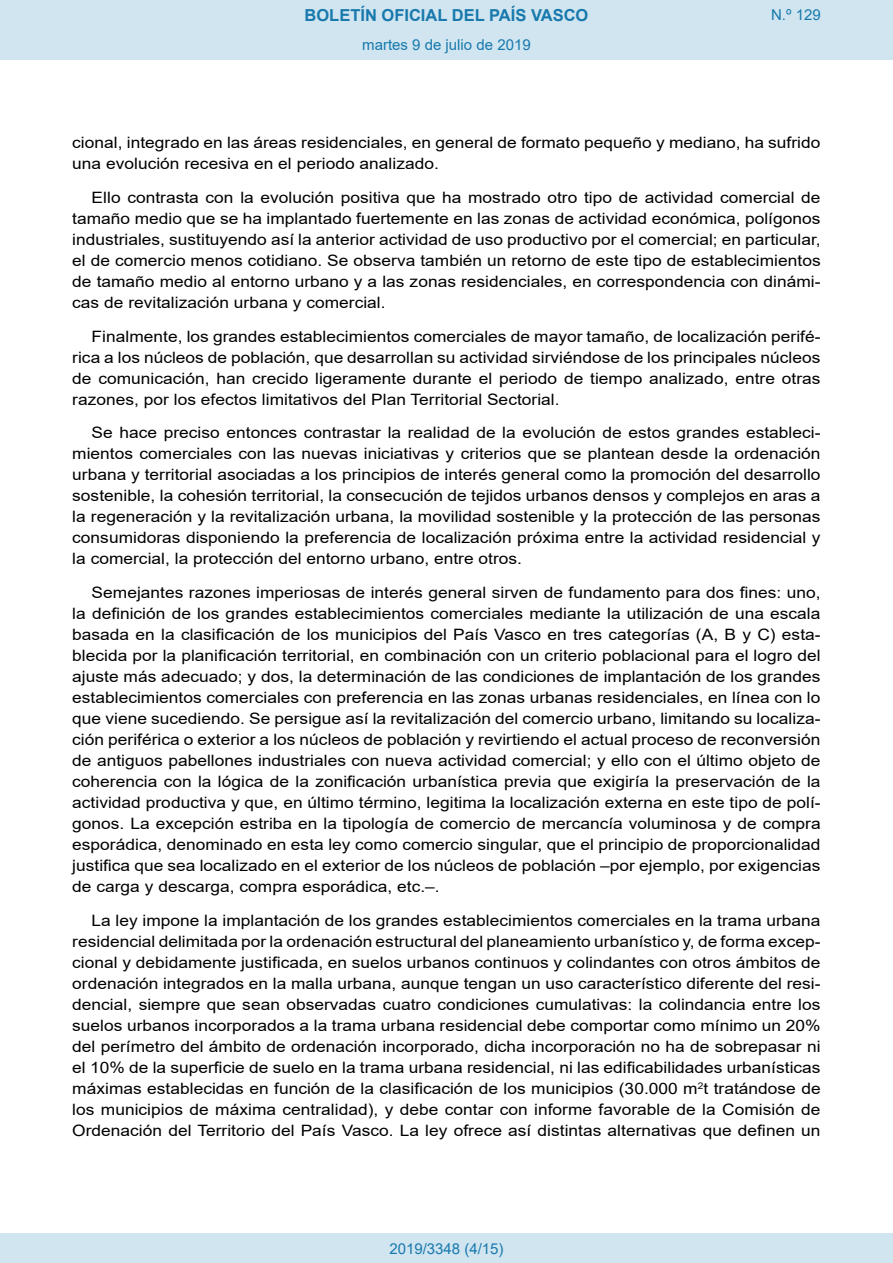
<style>
.page{position:relative;width:893px;height:1263px;background:#fff}
.page>*{position:absolute;margin:0;border:0;box-sizing:border-box;transform-origin:0 0}
.t1{font:700 16.5px "Arial";color:#1879ad}
.BOPVDetalle{font:15.6px/21px "Arial";color:#000;text-align:justify;scale:1.11 1}
.Paginacion_Centro{font:15px "Arial";color:#1879ad}
</style>
<div class="page">
<div style="left:0;top:0;width:893px;height:60px;background:#d0e5f0"></div>
<div style="left:0;top:1233px;width:893px;height:30px;background:#d0e5f0"></div>
<p class="t1" style="left:305px;top:3px;width:285px">BOLETÍN OFICIAL DEL PAÍS VASCO</p>
<p class="Paginacion_Centro" style="left:362px;top:35px;width:170px">martes 9 de julio de 2019</p>
<p class="Paginacion_Centro" style="left:771px;top:5px;width:51px">N.º 129</p>
<p class="BOPVDetalle" style="left:72px;top:132px;width:675px">cional, integrado en las áreas residenciales, en general de formato pequeño y mediano, ha sufrido una evolución recesiva en el periodo analizado.</p>
<p class="BOPVDetalle" style="left:72px;top:187px;width:676px;text-indent:19px">Ello contrasta con la evolución positiva que ha mostrado otro tipo de actividad comercial de tamaño medio que se ha implantado fuertemente en las zonas de actividad económica, polígonos industriales, sustituyendo así la anterior actividad de uso productivo por el comercial; en particular, el de comercio menos cotidiano. Se observa también un retorno de este tipo de establecimientos de tamaño medio al entorno urbano y a las zonas residenciales, en correspondencia con dinámi&shy;cas de revitalización urbana y comercial.</p>
<p class="BOPVDetalle" style="left:72px;top:326px;width:676px;text-indent:19px">Finalmente, los grandes establecimientos comerciales de mayor tamaño, de localización perifé&shy;rica a los núcleos de población, que desarrollan su actividad sirviéndose de los principales núcleos de comunicación, han crecido ligeramente durante el periodo de tiempo analizado, entre otras razones, por los efectos limitativos del Plan Territorial Sectorial.</p>
<p class="BOPVDetalle" style="left:72px;top:422px;width:676px;text-indent:19px">Se hace preciso entonces contrastar la realidad de la evolución de estos grandes estableci&shy;mientos comerciales con las nuevas iniciativas y criterios que se plantean desde la ordenación urbana y territorial asociadas a los principios de interés general como la promoción del desarrollo sostenible, la cohesión territorial, la consecución de tejidos urbanos densos y complejos en aras a la regeneración y la revitalización urbana, la movilidad sostenible y la protección de las personas consumidoras disponiendo la preferencia de localización próxima entre la actividad residencial y la comercial, la protección del entorno urbano, entre otros.</p>
<p class="BOPVDetalle" style="left:72px;top:582px;width:676px;text-indent:19px">Semejantes razones imperiosas de interés general sirven de fundamento para dos fines: uno, la definición de los grandes establecimientos comerciales mediante la utilización de una escala basada en la clasificación de los municipios del País Vasco en tres categorías (A, B y C) esta&shy;blecida por la planificación territorial, en combinación con un criterio poblacional para el logro del ajuste más adecuado; y dos, la determinación de las condiciones de implantación de los grandes establecimientos comerciales con preferencia en las zonas urbanas residenciales, en línea con lo que viene sucediendo. Se persigue así la revitalización del comercio urbano, limitando su localiza&shy;ción periférica o exterior a los núcleos de población y revirtiendo el actual proceso de reconversión de antiguos pabellones industriales con nueva actividad comercial; y ello con el último objeto de coherencia con la lógica de la zonificación urbanística previa que exigiría la preservación de la actividad productiva y que, en último término, legitima la localización externa en este tipo de polí&shy;gonos. La excepción estriba en la tipología de comercio de mercancía voluminosa y de compra esporádica, denominado en esta ley como comercio singular, que el principio de proporcionalidad justifica que sea localizado en el exterior de los núcleos de población –por ejemplo, por exigencias de carga y descarga, compra esporádica, etc.–.</p>
<p class="BOPVDetalle" style="left:72px;top:910px;width:676px;text-indent:19px">La ley impone la implantación de los grandes establecimientos comerciales en la trama urbana residencial delimitada por la ordenación estructural del planeamiento urbanístico y, de forma excep&shy;cional y debidamente justificada, en suelos urbanos continuos y colindantes con otros ámbitos de ordenación integrados en la malla urbana, aunque tengan un uso característico diferente del resi&shy;dencial, siempre que sean observadas cuatro condiciones cumulativas: la colindancia entre los suelos urbanos incorporados a la trama urbana residencial debe comportar como mínimo un 20% del perímetro del ámbito de ordenación incorporado, dicha incorporación no ha de sobrepasar ni el 10% de la superficie de suelo en la trama urbana residencial, ni las edificabilidades urbanísticas máximas establecidas en función de la clasificación de los municipios (30.000 m<sup>2</sup>t tratándose de los municipios de máxima centralidad), y debe contar con informe favorable de la Comisión de Ordenación del Territorio del País Vasco. La ley ofrece así distintas alternativas que definen un</p>
<p class="Paginacion_Centro" style="left:389px;top:1238px;width:116px">2019/3348 (4/15)</p>
</div>
